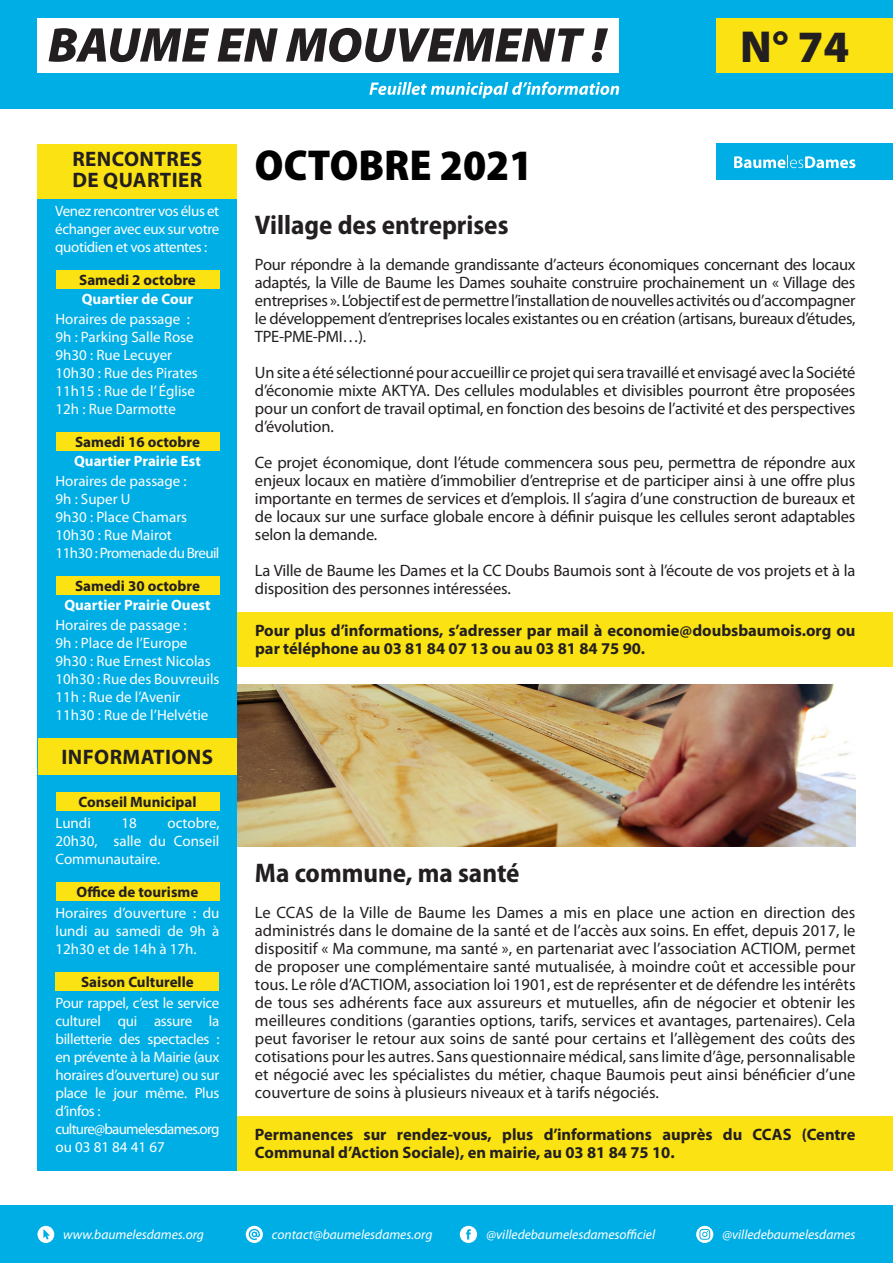
<style>
.page{position:relative;width:893px;height:1263px;background:#fff}
.page>*{position:absolute;margin:0;border:0;box-sizing:border-box;transform-origin:0 0}
.t1{font:900 45px "Myriad Pro";color:#231f20}
.t2{font:900 semi-condensed 43.5px "Myriad Pro";color:#000}
.t3{font:700 semi-condensed 27px "Myriad Pro";color:#231f20}
.t4{font:700 21px "Myriad Pro";letter-spacing:.02em;color:#231f20}
.t5{font:16.5px/18px "Myriad Pro";letter-spacing:-.01em;color:#231f20;text-align:justify}
.t6{font:700 16.5px/18px "Myriad Pro";color:#231f20}
.t7{font:15px/18px "Myriad Pro";color:#fff;text-align:justify}
.t8{font:700 15px "Myriad Pro";color:#231f20}
.t9{font:700 15px "Myriad Pro";color:#fff}
.t10{font:15px/18px "Myriad Pro";letter-spacing:-.05em;color:#fff}
.t11{font:15px "Myriad Pro";letter-spacing:-.04em;color:#fff}
.t12{font:italic 13.5px "Myriad Pro";color:#fff}
</style>
<div class="page">
<div style="left:0;top:0;width:893px;height:108px;background:#00aee6"></div>
<div style="left:0;top:1206px;width:893px;height:57px;background:#00aee6"></div>
<svg style="left:460px;top:1226px;width:17px;height:17px"></svg>
<svg style="left:696px;top:1226px;width:17px;height:17px"></svg>
<svg style="left:38px;top:1226px;width:16px;height:17px"></svg>
<svg style="left:246px;top:1226px;width:17px;height:17px"></svg>
<div style="left:716px;top:18px;width:177px;height:54px;background:#fae213"></div>
<svg style="left:369px;top:82px;width:250px;height:16px"></svg>
<div style="left:38px;top:18px;width:581px;height:54px;background:#fff"></div>
<svg style="left:49px;top:28px;width:160px;height:34px"></svg>
<svg style="left:218px;top:28px;width:60px;height:34px"></svg>
<svg style="left:286px;top:28px;width:298px;height:34px"></svg>
<svg style="left:594px;top:28px;width:14px;height:22px"></svg>
<div style="left:592px;top:52px;width:10px;height:10px;background:#231f20;border-radius:50%"></div>
<div style="left:716px;top:144px;width:177px;height:36px;background:#00aee6"></div>
<svg style="left:734px;top:156px;width:121px;height:12px"></svg>
<div style="left:38px;top:144px;width:199px;height:1026px;background:#00aee6"></div>
<div style="left:38px;top:738px;width:199px;height:36px;background:#fae213"></div>
<div style="left:37px;top:144px;width:200px;height:54px;background:#fae213"></div>
<div style="left:56px;top:270px;width:163px;height:18px;background:#fae213"></div>
<div style="left:56px;top:432px;width:163px;height:18px;background:#fae213"></div>
<div style="left:56px;top:576px;width:163px;height:18px;background:#fae213"></div>
<div style="left:56px;top:792px;width:163px;height:18px;background:#fae213"></div>
<div style="left:56px;top:882px;width:163px;height:18px;background:#fae213"></div>
<div style="left:55px;top:972px;width:164px;height:18px;background:#fae213"></div>
<div style="left:237px;top:1116px;width:656px;height:54px;background:#fae213"></div>
<div style="left:237px;top:612px;width:656px;height:54px;background:#fae213"></div>
<img style="left:237px;top:684px;width:618px;height:162px">
<p class="t4" style="left:72px;top:146px;width:131px">RENCONTRES</p>
<p class="t4" style="left:72px;top:167px;width:131px">DE QUARTIER</p>
<p class="t7" style="left:55px;top:202px;width:165px">Venez rencontrer vos élus et échanger avec eux sur votre quotidien et vos attentes :</p>
<p class="t8" style="left:79px;top:270px;width:118px">Samedi 2 octobre</p>
<p class="t9" style="left:82px;top:289px;width:113px">Quartier de Cour</p>
<p class="t7" style="left:56px;top:310px;width:136px">Horaires de passage :</p>
<p class="t7" style="left:56px;top:328px;width:140px">9h : Parking Salle Rose</p>
<p class="t7" style="left:56px;top:346px;width:118px">9h30 : Rue Lecuyer</p>
<p class="t7" style="left:56px;top:364px;width:144px">10h30 : Rue des Pirates</p>
<p class="t7" style="left:56px;top:382px;width:141px">11h15 : Rue de l’ Église</p>
<p class="t7" style="left:56px;top:400px;width:122px">12h : Rue Darmotte</p>
<p class="t8" style="left:75px;top:432px;width:126px">Samedi 16 octobre</p>
<p class="t9" style="left:74px;top:451px;width:128px">Quartier Prairie Est</p>
<p class="t7" style="left:56px;top:472px;width:133px">Horaires de passage :</p>
<p class="t7" style="left:56px;top:490px;width:76px">9h : Super U</p>
<p class="t7" style="left:56px;top:508px;width:133px">9h30 : Place Chamars</p>
<p class="t7" style="left:56px;top:526px;width:118px">10h30 : Rue Mairot</p>
<p class="t11" style="left:56px;top:544px;width:165px">11h30 : Promenade du Breuil</p>
<p class="t8" style="left:75px;top:576px;width:126px">Samedi 30 octobre</p>
<p class="t9" style="left:64px;top:595px;width:148px">Quartier Prairie Ouest</p>
<p class="t7" style="left:56px;top:616px;width:133px">Horaires de passage :</p>
<p class="t7" style="left:56px;top:634px;width:133px">9h : Place de l’Europe</p>
<p class="t7" style="left:56px;top:652px;width:157px">9h30 : Rue Ernest Nicolas</p>
<p class="t7" style="left:56px;top:670px;width:165px">10h30 : Rue des Bouvreuils</p>
<p class="t7" style="left:56px;top:688px;width:126px">11h : Rue de l’Avenir</p>
<p class="t7" style="left:56px;top:706px;width:154px">11h30 : Rue de l’Helvétie</p>
<p class="t4" style="left:62px;top:743px;width:153px">INFORMATIONS</p>
<p class="t8" style="left:78px;top:792px;width:120px">Conseil Municipal</p>
<p class="t7" style="left:56px;top:814px;width:165px;text-indent:112px">octobre, 20h30, salle du Conseil Communautaire.</p>
<p class="t7" style="left:56px;top:814px;width:37px">Lundi</p>
<p class="t7" style="left:122px;top:814px;width:17px">18</p>
<p class="t8" style="left:77px;top:882px;width:123px">Office de tourisme</p>
<p class="t7" style="left:56px;top:904px;width:166px">Horaires d’ouverture : du lundi au samedi de 9h à 12h30 et de 14h à 17h.</p>
<p class="t8" style="left:81px;top:972px;width:114px">Saison Culturelle</p>
<p class="t7" style="left:55px;top:994px;width:166px">Pour rappel, c’est le service culturel qui assure la billetterie des spectacles : en prévente à la Mairie (aux horaires d’ouverture) ou sur place le jour même. Plus d’infos :</p>
<p class="t10" style="left:55px;top:1120px;width:166px">culture@baumelesdames.org ou 03 81 84 41 67</p>
<p class="t2" style="left:255px;top:141px;width:279px">OCTOBRE 2021</p>
<p class="t3" style="left:255px;top:208px;width:255px">Village des entreprises</p>
<p class="t1" style="left:740px;top:17px;width:110px">N° 74</p>
<p class="t5" style="left:255px;top:255px;width:602px">Pour répondre à la demande grandissante d’acteurs économiques concernant des locaux adaptés, la Ville de Baume les Dames souhaite construire prochainement un « Village des entreprises ». L’objectif est de permettre l’installation de nouvelles activités ou d’accompagner le développement d’entreprises locales existantes ou en création (artisans, bureaux d’études, TPE-PME-PMI…).</p>
<p class="t5" style="left:255px;top:363px;width:602px">Un site a été sélectionné pour accueillir ce projet qui sera travaillé et envisagé avec la Société d’économie mixte AKTYA. Des cellules modulables et divisibles pourront être proposées pour un confort de travail optimal, en fonction des besoins de l’activité et des perspectives d’évolution.</p>
<p class="t5" style="left:255px;top:453px;width:602px">Ce projet économique, dont l’étude commencera sous peu, permettra de répondre aux enjeux locaux en matière d’immobilier d’entreprise et de participer ainsi à une offre plus importante en termes de services et d’emplois. Il s’agira d’une construction de bureaux et de locaux sur une surface globale encore à définir puisque les cellules seront adaptables selon la demande.</p>
<p class="t5" style="left:255px;top:561px;width:602px">La Ville de Baume les Dames et la CC Doubs Baumois sont à l’écoute de vos projets et à la disposition des personnes intéressées.</p>
<p class="t6" style="left:255px;top:621px;width:602px">Pour plus d’informations, s’adresser par mail à economie@doubsbaumois.org ou par téléphone au 03 81 84 07 13 ou au 03 81 84 75 90.</p>
<p class="t3" style="left:255px;top:856px;width:266px">Ma commune, ma santé</p>
<p class="t5" style="left:255px;top:903px;width:602px">Le CCAS de la Ville de Baume les Dames a mis en place une action en direction des administrés dans le domaine de la santé et de l’accès aux soins. En effet, depuis 2017, le dispositif « Ma commune, ma santé », en partenariat avec l’association ACTIOM, permet de proposer une complémentaire santé mutualisée, à moindre coût et accessible pour tous. Le rôle d’ACTIOM, association loi 1901, est de représenter et de défendre les intérêts de tous ses adhérents face aux assureurs et mutuelles, afin de négocier et obtenir les meilleures conditions (garanties options, tarifs, services et avantages, partenaires). Cela peut favoriser le retour aux soins de santé pour certains et l’allègement des coûts des cotisations pour les autres. Sans questionnaire médical, sans limite d’âge, personnalisable et négocié avec les spécialistes du métier, chaque Baumois peut ainsi bénéficier d’une couverture de soins à plusieurs niveaux et à tarifs négociés.</p>
<p class="t6" style="left:255px;top:1125px;width:602px">Permanences sur rendez-vous, plus d’informations auprès du CCAS (Centre<br>Communal d’Action Sociale), en mairie, au 03 81 84 75 10.</p>
<p class="t12" style="left:63px;top:1226px;width:143px">www.baumelesdames.org</p>
<p class="t12" style="left:272px;top:1226px;width:162px">contact@baumelesdames.org</p>
<p class="t12" style="left:486px;top:1226px;width:170px">@villedebaumelesdamesofficiel</p>
<p class="t12" style="left:722px;top:1226px;width:135px">@villedebaumelesdames</p>
</div>
